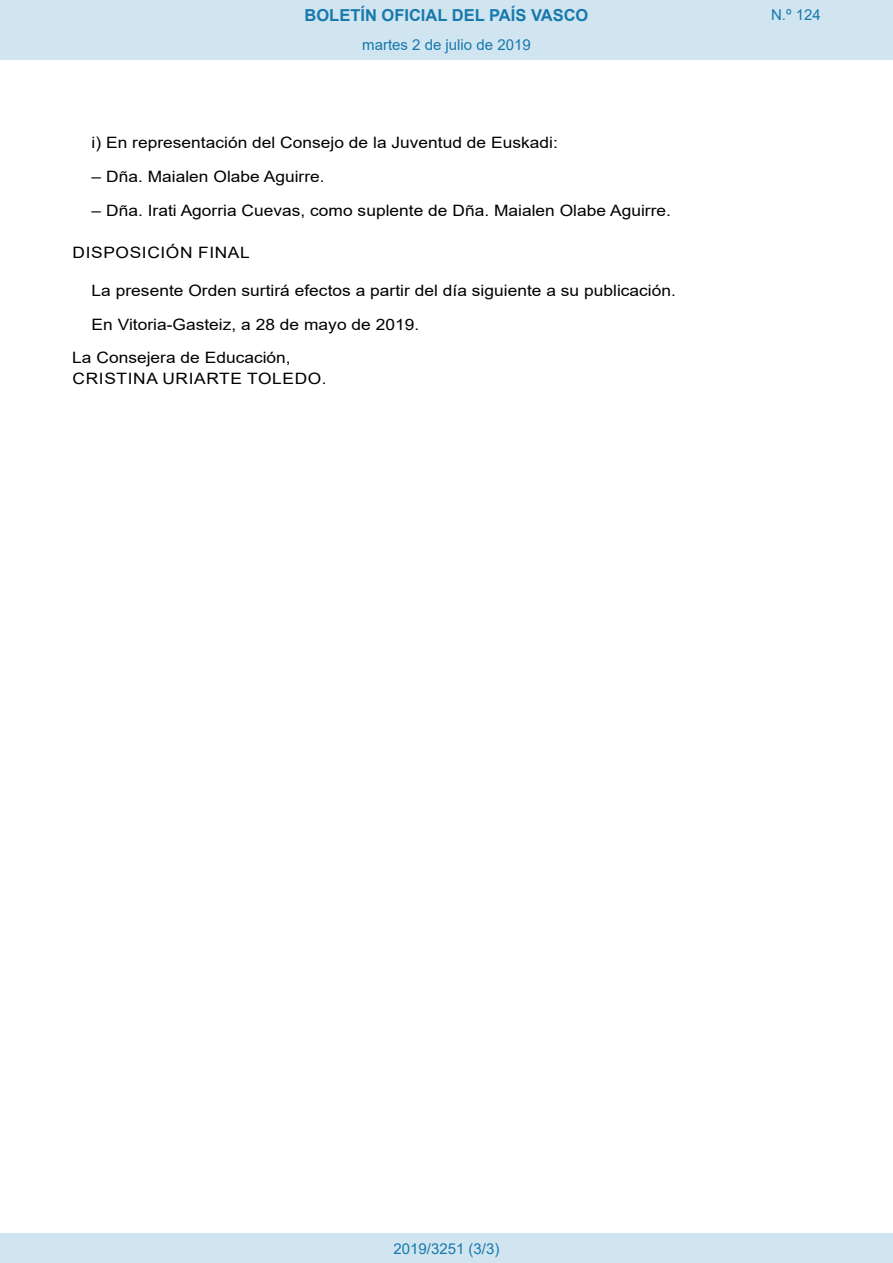
<style>
.page{position:relative;width:893px;height:1263px;background:#fff}
.page>*{position:absolute;margin:0;border:0;box-sizing:border-box;transform-origin:0 0}
.t1{font:700 16.5px "Arial";color:#1879ad}
.BOPVDetalle{font:15.6px "Arial";color:#000;scale:1.11 1}
.BOPVFirmaLugFec{font:15.6px "Arial";color:#000;scale:1.11 1}
.BOPVFirmaPuesto{font:15.6px "Arial";color:#000;scale:1.11 1}
.BOPVFirmaNombre{font:15.6px "Arial";letter-spacing:.035em;color:#000;scale:1.11 1}
.BOPVDisposicion{font:15.6px "Arial";letter-spacing:.035em;color:#000;scale:1.11 1}
.Paginacion_Centro{font:15px "Arial";color:#1879ad}
</style>
<div class="page">
<div style="left:0;top:0;width:893px;height:60px;background:#d0e5f0"></div>
<div style="left:0;top:1233px;width:893px;height:30px;background:#d0e5f0"></div>
<p class="t1" style="left:305px;top:3px;width:285px">BOLETÍN OFICIAL DEL PAÍS VASCO</p>
<p class="Paginacion_Centro" style="left:362px;top:35px;width:170px">martes 2 de julio de 2019</p>
<p class="BOPVDetalle" style="left:92px;top:132px;width:421px">i) En representación del Consejo de la Juventud de Euskadi:</p>
<p class="BOPVDetalle" style="left:92px;top:166px;width:211px">– Dña. Maialen Olabe Aguirre.</p>
<p class="BOPVDetalle" style="left:92px;top:199px;width:523px">– Dña. Irati Agorria Cuevas, como suplente de Dña. Maialen Olabe Aguirre.</p>
<p class="BOPVDisposicion" style="left:73px;top:242px;width:161px">DISPOSICIÓN FINAL</p>
<p class="BOPVDetalle" style="left:92px;top:280px;width:528px">La presente Orden surtirá efectos a partir del día siguiente a su publicación.</p>
<p class="BOPVFirmaLugFec" style="left:92px;top:313px;width:297px">En Vitoria-Gasteiz, a 28 de mayo de 2019.</p>
<p class="BOPVFirmaPuesto" style="left:72px;top:347px;width:198px">La Consejera de Educación,</p>
<p class="BOPVFirmaNombre" style="left:73px;top:368px;width:230px">CRISTINA URIARTE TOLEDO.</p>
<p class="Paginacion_Centro" style="left:771px;top:5px;width:51px">N.º 124</p>
<p class="Paginacion_Centro" style="left:393px;top:1238px;width:107px">2019/3251 (3/3)</p>
</div>
